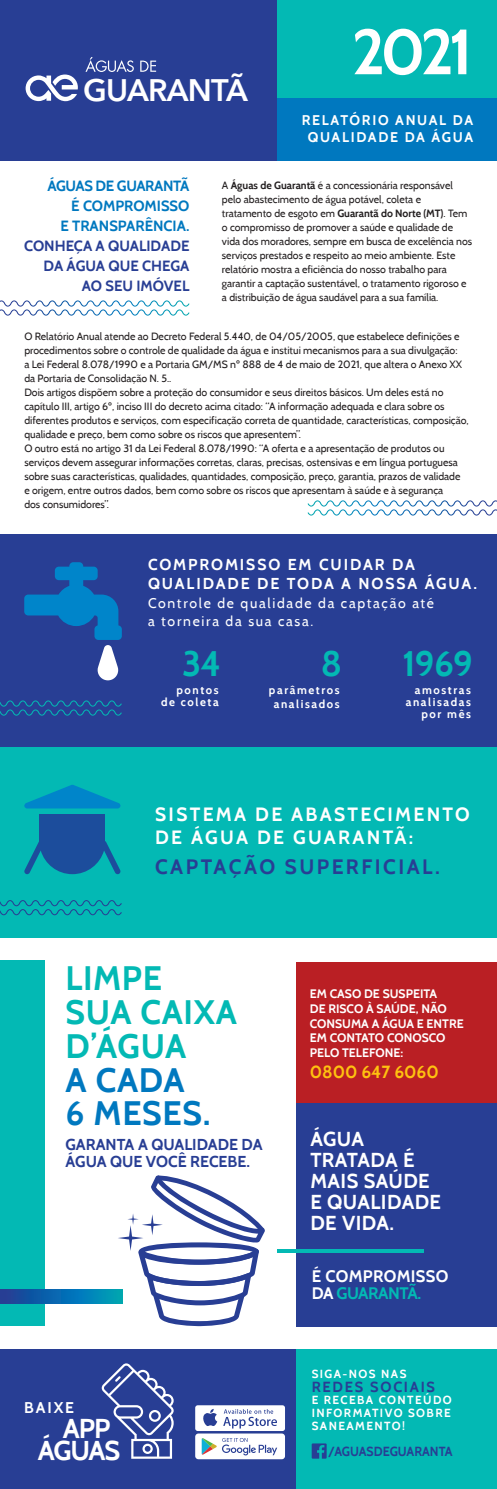
<style>
.page{position:relative;width:497px;height:1489px;background:#fff}
.page>*{position:absolute;margin:0;border:0;box-sizing:border-box;transform-origin:0 0}
.t1{font:700 63.7px "Cabin";color:#fff}
.t2{font:700 35.35px "Cabin";letter-spacing:-.02em;color:#03b9b4}
.t3{font:700 33.77px/33.8px "Cabin";letter-spacing:.02em;color:#03b9b4}
.t4{font:700 33.77px/33.8px "Cabin";letter-spacing:.02em;color:#0078bf}
.t5{font:600 30.8px "Avenir Next LT Pro";letter-spacing:-.025em;color:#fff}
.t6{font:700 27.3px/22.1px "Cabin";letter-spacing:-.045em;color:#fff;text-align:center}
.t7{font:700 20.82px "Cabin";letter-spacing:.12em;color:#283e94}
.t8{font:700 20.12px/21px "Cabin";letter-spacing:.02em;color:#fff}
.t9{font:700 19.25px/22.9px "Cabin";letter-spacing:.12em;color:#fff}
.t10{font:700 17.5px "Cabin";color:#fec210}
.t11{font:700 16.62px/17.5px "Cabin";letter-spacing:.015em;color:#fff}
.t12{font:700 15.75px/18.7px "Cabin";letter-spacing:.12em;color:#fff}
.t13{font:700 15.75px/16.6px "Cabin";color:#283e94}
.t14{font:700 15.58px "Cabin";letter-spacing:.12em;color:#fff}
.t15{font:700 14.7px/19.9px "Cabin";letter-spacing:-.005em;color:#0078bf;text-align:right}
.t16{font:700 14.7px/19.9px "Cabin";color:#283e94;text-align:right}
.t17{font:700 14.53px "Cabin";letter-spacing:.12em;color:#283e94}
.t18{font:14px/18.7px "Cabin";letter-spacing:.12em;color:#fff}
.t19{font:700 14px/17.5px "Cabin";letter-spacing:.12em;color:#fff;text-align:center}
.t20{font:700 13.12px "Cabin";color:#283e94;scale:.94 1}
.t21{font:700 12.25px/14.7px "Cabin";color:#fff}
.t22{font:700 11.72px/12.8px "Cabin";letter-spacing:.12em;color:#fff;text-align:justify}
.t23{font:700 11.38px/12.2px "Cabin";letter-spacing:.14em;color:#fff;text-align:right}
.t24{font:10.5px/14px "Cabin";color:#231f20}
.s1{font-weight:700}
.s2{color:#03b9b4}
</style>
<div class="page">
<div style="left:275px;top:98px;width:221px;height:62px;background:#0078bf"></div>
<div style="left:275px;top:0;width:221px;height:97px;background:#03b9b4"></div>
<div style="left:0;top:0;width:276px;height:160px;background:#283e94"></div>
<div style="left:0;top:1349px;width:300px;height:139px;background:#283e94"></div>
<svg style="left:0;top:300px;width:176px;height:15px"></svg>
<svg style="left:307px;top:500px;width:184px;height:15px"></svg>
<div style="left:0;top:534px;width:496px;height:213px;background:#283e94"></div>
<div style="left:0;top:747px;width:496px;height:190px;background:#03b9b4"></div>
<svg style="left:24px;top:562px;width:98px;height:118px"></svg>
<div style="left:39px;top:814px;width:66px;height:28px;background:#1c4d9c"></div>
<svg style="left:24px;top:841px;width:97px;height:33px"></svg>
<svg style="left:24px;top:785px;width:96px;height:23px"></svg>
<svg style="left:0;top:700px;width:122px;height:15px"></svg>
<svg style="left:0;top:900px;width:122px;height:15px"></svg>
<div style="left:296px;top:1349px;width:200px;height:139px;background:#03b9b4"></div>
<svg style="left:311px;top:1443px;width:15px;height:15px"></svg>
<svg style="left:195px;top:1405px;width:89px;height:53px;background:#d2d8e7"></svg>
<svg style="left:102px;top:1363px;width:71px;height:95px"></svg>
<div style="left:296px;top:1077px;width:200px;height:248px;background:#283e94"></div>
<div style="left:296px;top:962px;width:200px;height:140px;background:#ba1f24"></div>
<div style="left:0;top:960px;width:44px;height:365px;background:#03b9b4"></div>
<svg style="left:117px;top:1175px;width:148px;height:150px"></svg>
<svg style="left:0;top:1289px;width:122px;height:14px;background:#096dac"></svg>
<svg style="left:277px;top:1249px;width:146px;height:3px"></svg>
<svg style="left:26px;top:74px;width:52px;height:27px"></svg>
<svg style="left:85px;top:57px;width:49px;height:15px"></svg>
<svg style="left:140px;top:61px;width:16px;height:11px"></svg>
<h3 class="t5" style="left:83px;top:71px;width:166px">GUARANTÃ</h3>
<h1 class="t1" style="left:351px;top:13px;width:122px">2021</h1>
<h3 class="t19" style="left:301px;top:111px;width:173px">RELATÓRIO ANUAL DA<br>QUALIDADE DA ÁGUA</h3>
<h3 class="t15" style="left:47px;top:176px;width:143px">ÁGUAS DE GUARANTÃ<br>É COMPROMISSO<br>E TRANSPARÊNCIA.</h3>
<h3 class="t16" style="left:24px;top:236px;width:167px">CONHEÇA A QUALIDADE<br>DA ÁGUA QUE CHEGA<br>AO SEU IMÓVEL</h3>
<p class="t24" style="left:222px;top:178px;width:251px">A <span class="s1">Águas de Guarantã</span> é a concessionária responsável pelo abastecimento de água potável, coleta e tratamento de esgoto em <span class="s1">Guarantã do Norte (MT)</span>. Tem o compromisso de promover a saúde e qualidade de vida dos moradores, sempre em busca de excelência nos serviços prestados e respeito ao meio ambiente. Este relatório mostra a eficiência do nosso trabalho para garantir a captação sustentável, o tratamento rigoroso e a distribuição de água saudável para a sua família.</p>
<p class="t24" style="left:24px;top:329px;width:445px">O Relatório Anual atende ao Decreto Federal 5.440, de 04/05/2005, que estabelece definições e procedimentos sobre o controle de qualidade da água e institui mecanismos para a sua divulgação:<br>a Lei Federal 8.078/1990 e a Portaria GM/MS nº 888 de 4 de maio de 2021, que altera o Anexo XX da Portaria de Consolidação N. 5..<br>Dois artigos dispõem sobre a proteção do consumidor e seus direitos básicos. Um deles está no capítulo III, artigo 6º, inciso III do decreto acima citado: “A informação adequada e clara sobre os diferentes produtos e serviços, com especificação correta de quantidade, características, composição, qualidade e preço, bem como sobre os riscos que apresentem”.<br>O outro está no artigo 31 da Lei Federal 8.078/1990: “A oferta e a apresentação de produtos ou serviços devem assegurar informações corretas, claras, precisas, ostensivas e em língua portuguesa sobre suas características, qualidades, quantidades, composição, preço, garantia, prazos de validade<br>e origem, entre outros dados, bem como sobre os riscos que apresentam à saúde e à segurança<br>dos consumidores”.</p>
<h3 class="t12" style="left:148px;top:555px;width:330px">COMPROMISSO EM CUIDAR DA<br>QUALIDADE DE TODA A NOSSA ÁGUA.</h3>
<h3 class="t18" style="left:148px;top:593px;width:287px">Controle de qualidade da captação até a torneira da sua casa.</h3>
<h2 class="t2" style="left:182px;top:642px;width:40px">34</h2>
<p class="t23" style="left:161px;top:683px;width:59px">pontos de coleta</p>
<h2 class="t2" style="left:320px;top:642px;width:23px">8</h2>
<p class="t23" style="left:268px;top:683px;width:72px;line-height:13.7px;text-align:center">parâmetros analisados</p>
<h2 class="t2" style="left:402px;top:642px;width:72px">1969</h2>
<p class="t23" style="left:405px;top:683px;width:67px">amostras analisadas por mês</p>
<h3 class="t9" style="left:155px;top:802px;width:316px">SISTEMA DE ABASTECIMENTO<br>DE ÁGUA DE GUARANTÃ:</h3>
<h3 class="t7" style="left:155px;top:854px;width:286px">CAPTAÇÃO SUPERFICIAL.</h3>
<h3 class="t3" style="left:65px;top:961px;width:173px">LIMPE<br>SUA CAIXA<br>D’ÁGUA</h3>
<h3 class="t4" style="left:65px;top:1062px;width:146px">A CADA<br>6 MESES.</h3>
<h3 class="t13" style="left:65px;top:1135px;width:198px">GARANTA A QUALIDADE DA<br>ÁGUA QUE VOCÊ RECEBE.</h3>
<h3 class="t14" style="left:24px;top:1397px;width:51px">BAIXE</h3>
<h3 class="t6" style="left:38px;top:1416px;width:84px">APP<br>ÁGUAS</h3>
<p class="t21" style="left:309px;top:986px;width:155px">EM CASO DE SUSPEITA<br>DE RISCO À SAÚDE, NÃO<br>CONSUMA A ÁGUA E ENTRE<br>EM CONTATO CONOSCO<br>PELO TELEFONE:</p>
<h3 class="t10" style="left:309px;top:1061px;width:130px">0800 647 6060</h3>
<h3 class="t8" style="left:310px;top:1127px;width:132px">ÁGUA<br>TRATADA É<br>MAIS SAÚDE<br>E QUALIDADE<br>DE VIDA.</h3>
<h3 class="t11" style="left:311px;top:1266px;width:138px">É COMPROMISSO<br>DA <span class="s2">GUARANTÃ.</span></h3>
<p class="t22" style="left:311px;top:1366px;width:96px">SIGA-NOS NAS</p>
<h3 class="t17" style="left:311px;top:1377px;width:125px">REDES SOCIAIS</h3>
<p class="t22" style="left:311px;top:1393px;width:141px">E RECEBA CONTEÚDO INFORMATIVO SOBRE SANEAMENTO!</p>
<p class="t20" style="left:327px;top:1443px;width:134px">/AGUASDEGUARANTA</p>
</div>
